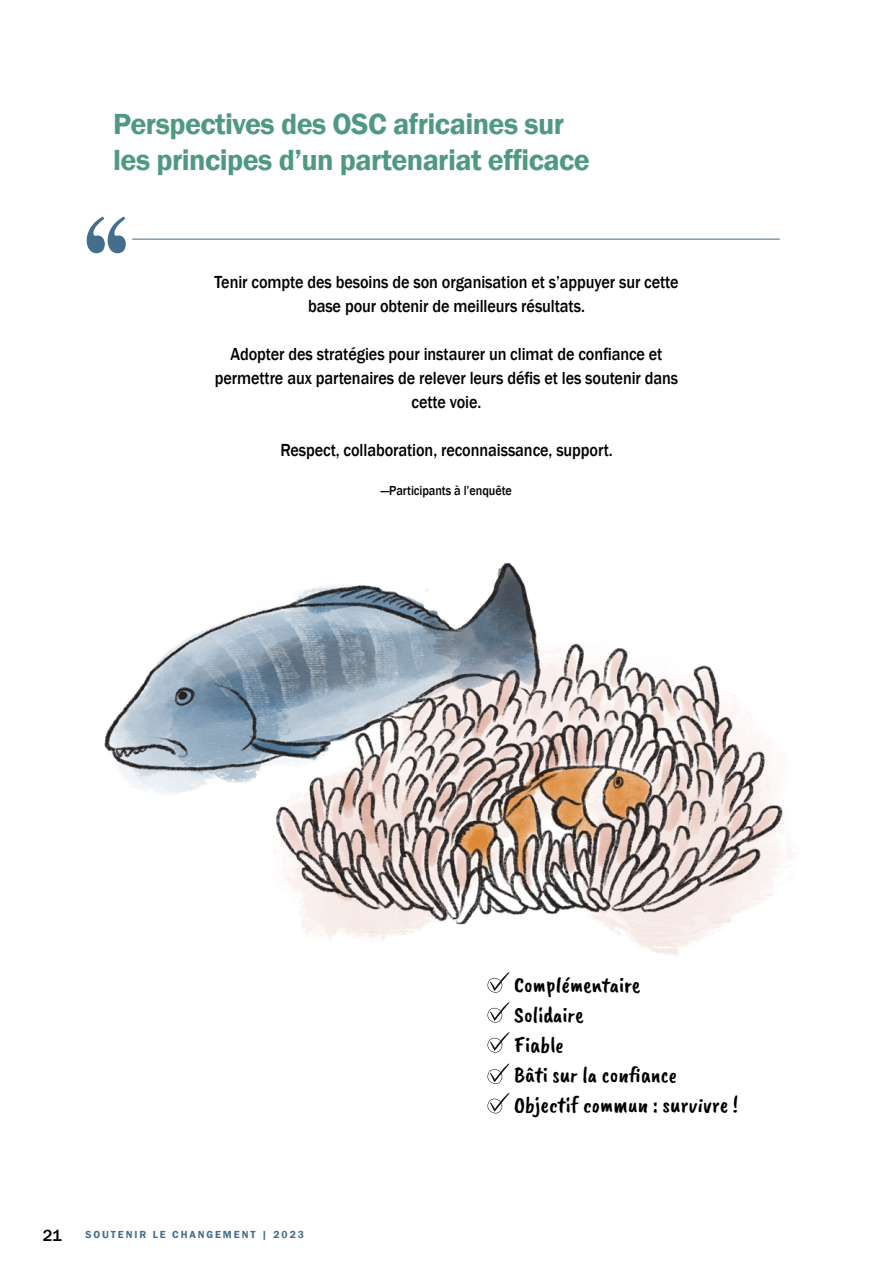
<style>
.page{position:relative;width:893px;height:1263px;background:#fff}
.page>*{position:absolute;margin:0;border:0;box-sizing:border-box;transform-origin:0 0}
.t1{font:600 30px/36px "Franklin Gothic";letter-spacing:-.02em;color:#4f9984}
.t2{font:22.5px/30px "Caveat Brush";color:#000}
.t3{font:500 18px/24px "Franklin Gothic";letter-spacing:-.005em;color:#000;text-align:center;scale:.9 1}
.t4{font:500 16.5px "Franklin Gothic";color:#000}
.t5{font:500 13.5px "Franklin Gothic";letter-spacing:-.005em;color:#000;scale:.9 1}
.t6{font:600 10.5px "Franklin Gothic";letter-spacing:.18em;color:#436e8c}
</style>
<div class="page">
<img style="left:104px;top:562px;width:693px;height:471px">
<svg style="left:487px;top:972px;width:22px;height:21px"></svg>
<svg style="left:487px;top:1002px;width:22px;height:21px"></svg>
<svg style="left:487px;top:1032px;width:22px;height:21px"></svg>
<svg style="left:487px;top:1063px;width:22px;height:21px"></svg>
<svg style="left:487px;top:1093px;width:22px;height:20px"></svg>
<svg style="left:87px;top:216px;width:39px;height:37px"></svg>
<hr style="left:132px;top:239px;width:648px;height:1px;background:#436e8c">
<h1 class="t1" style="left:113px;top:107px;width:478px">Perspectives des OSC africaines sur les principes d’un partenariat efficace</h1>
<p class="t3" style="left:214px;top:270px;width:517px">Tenir compte des besoins de son organisation et s’appuyer sur cette base pour obtenir de meilleurs résultats.</p>
<p class="t3" style="left:215px;top:342px;width:517px">Adopter des stratégies pour instaurer un climat de confiance et permettre aux partenaires de relever leurs défis et les soutenir dans cette voie.</p>
<p class="t3" style="left:280px;top:438px;width:371px">Respect, collaboration, reconnaissance, support.</p>
<p class="t5" style="left:381px;top:482px;width:146px">—Participants à l’enquête</p>
<p class="t4" style="left:43px;top:1225px;width:20px">21</p>
<p class="t6" style="left:86px;top:1228px;width:220px">SOUTENIR LE CHANGEMENT | 2023</p>
<p class="t2" style="left:514px;top:970px;width:225px">Complémentaire<br>Solidaire<br>Fiable<br>Bâti sur la confiance<br>Objectif commun : survivre !</p>
</div>
